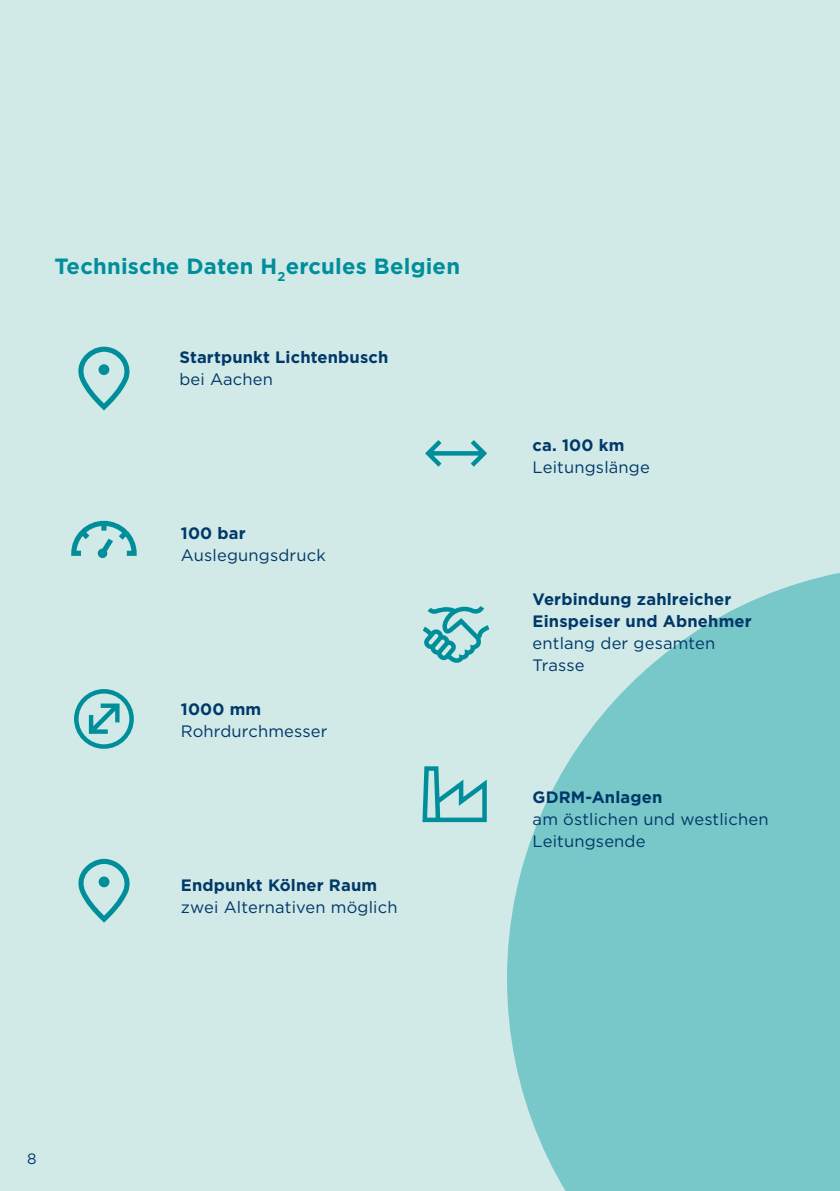
<style>
.page{position:relative;width:840px;height:1191px;background:#fff}
.page>*{position:absolute;margin:0;border:0;box-sizing:border-box;transform-origin:0 0}
.t1{font:700 22px "Gotham";letter-spacing:.01em;color:#008e9b}
.t2{font:16.4px/22px "Gotham";letter-spacing:.01em;color:#003869}
.t3{font:700 16.4px/22px "Gotham";letter-spacing:.01em;color:#003869}
.t4{font:15px "Gotham";color:#003869}
</style>
<div class="page">
<div style="left:0;top:0;width:839px;height:1191px;background:#d1e9e7"></div>
<svg style="left:507px;top:573px;width:332px;height:618px;fill:#78c7c9"></svg>
<svg style="left:422px;top:606px;width:67px;height:57px"></svg>
<svg style="left:71px;top:521px;width:66px;height:37px"></svg>
<svg style="left:425px;top:440px;width:62px;height:27px"></svg>
<svg style="left:74px;top:689px;width:60px;height:60px"></svg>
<svg style="left:422px;top:766px;width:64px;height:56px"></svg>
<svg style="left:78px;top:859px;width:52px;height:63px"></svg>
<div style="left:99px;top:876px;width:10px;height:11px;background:#008e9b;border-radius:50%"></div>
<svg style="left:78px;top:347px;width:52px;height:63px"></svg>
<div style="left:98px;top:364px;width:11px;height:11px;background:#008e9b;border-radius:50%"></div>
<h1 class="t1" style="left:54px;top:251px;width:407px">Technische Daten H<sub>2</sub>ercules Belgien</h1>
<p class="t3" style="left:179px;top:345px;width:210px">Startpunkt Lichtenbusch</p>
<p class="t2" style="left:179px;top:367px;width:95px">bei Aachen</p>
<p class="t3" style="left:181px;top:521px;width:66px">100 bar</p>
<p class="t2" style="left:181px;top:543px;width:146px">Auslegungsdruck</p>
<p class="t3" style="left:181px;top:698px;width:82px">1000 mm</p>
<p class="t2" style="left:181px;top:719px;width:148px">Rohrdurchmesser</p>
<p class="t3" style="left:181px;top:874px;width:198px">Endpunkt Kölner Raum</p>
<p class="t2" style="left:181px;top:895px;width:218px">zwei Alternativen möglich</p>
<p class="t3" style="left:532px;top:434px;width:93px">ca. 100 km</p>
<p class="t2" style="left:532px;top:455px;width:119px">Leitungslänge</p>
<p class="t3" style="left:532px;top:587px;width:220px">Verbindung zahlreicher<br>Einspeiser und Abnehmer</p>
<p class="t2" style="left:532px;top:631px;width:184px">entlang der gesamten<br>Trasse</p>
<p class="t3" style="left:532px;top:786px;width:131px">GDRM-Anlagen</p>
<p class="t2" style="left:532px;top:807px;width:237px">am östlichen und westlichen<br>Leitungsende</p>
<p class="t4" style="left:27px;top:1148px;width:11px">8</p>
</div>
